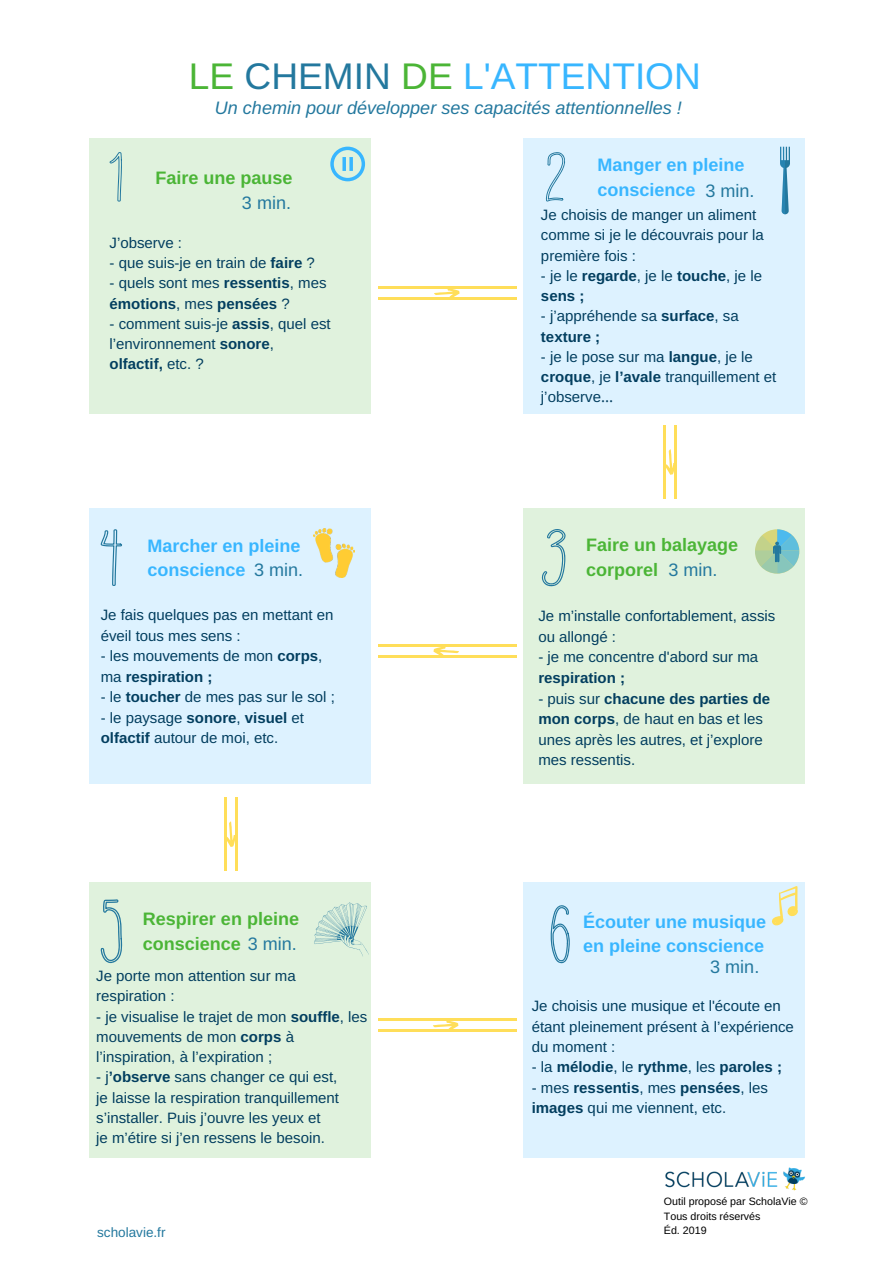
<style>
.page{position:relative;width:894px;height:1264px;background:#fff}
.page>*{position:absolute;margin:0;border:0;box-sizing:border-box;transform-origin:0 0}
.t1{font:37.05px "Arimo";color:#38b6ff}
.t2{font:700 18px/24.8px "Arimo";color:#38b6ff}
.t3{font:700 18px/24.3px "Arimo";color:#4bb536}
.t4{font:italic 18px "Arimo";color:#23789e}
.t5{font:18px "Arimo";color:#23789e}
.t6{font:15px/20.2px "Arimo";color:#023e5f}
.t7{font:700 15px/20.2px "Arimo";color:#023e5f}
.t8{font:13.5px "Arimo";color:#23789e}
.t9{font:10.65px/14.9px "Arimo";color:#000}
.s1{color:#4bb536}
.s2{color:#23789e}
.s3{font-weight:700}
.s4{font-weight:400}
.s5{font-family:"Noto Sans Gurmukhi"}
.s6{font-weight:400;color:#23789e}
</style>
<div class="page">
<div style="left:89px;top:138px;width:282px;height:276px;background:#e0f2dd"></div>
<div style="left:522px;top:138px;width:282px;height:276px;background:#ddf2ff"></div>
<div style="left:522px;top:507px;width:282px;height:276px;background:#e0f2dd"></div>
<div style="left:522px;top:881px;width:282px;height:276px;background:#ddf2ff"></div>
<div style="left:89px;top:507px;width:282px;height:276px;background:#ddf2ff"></div>
<div style="left:89px;top:881px;width:282px;height:276px;background:#e0f2dd"></div>
<hr style="left:378px;top:286px;width:138px;height:2px;background:#ffde59">
<hr style="left:378px;top:643px;width:138px;height:3px;background:#ffde59">
<hr style="left:378px;top:1029px;width:138px;height:3px;background:#ffde59">
<hr style="left:662px;top:425px;width:3px;height:73px;background:#ffde59">
<svg style="left:109px;top:152px;width:13px;height:50px"></svg>
<svg style="left:545px;top:152px;width:20px;height:50px"></svg>
<svg style="left:541px;top:529px;width:24px;height:57px"></svg>
<svg style="left:101px;top:529px;width:21px;height:57px"></svg>
<svg style="left:101px;top:899px;width:21px;height:64px"></svg>
<svg style="left:550px;top:905px;width:19px;height:58px"></svg>
<img style="left:655px;top:1157px;width:150px;height:34px">
<hr style="left:378px;top:297px;width:138px;height:3px;background:#ffde59">
<hr style="left:674px;top:425px;width:3px;height:73px;background:#ffde59">
<hr style="left:378px;top:655px;width:138px;height:3px;background:#ffde59">
<hr style="left:378px;top:1017px;width:138px;height:3px;background:#ffde59">
<hr style="left:224px;top:797px;width:2px;height:73px;background:#ffde59">
<hr style="left:235px;top:797px;width:3px;height:73px;background:#ffde59">
<img style="left:314px;top:529px;width:40px;height:48px">
<svg style="left:330px;top:147px;width:35px;height:34px"></svg>
<svg style="left:780px;top:147px;width:9px;height:67px"></svg>
<svg style="left:755px;top:529px;width:44px;height:44px"></svg>
<svg style="left:314px;top:902px;width:55px;height:54px"></svg>
<svg style="left:772px;top:886px;width:25px;height:39px"></svg>
<svg style="left:434px;top:288px;width:25px;height:9px"></svg>
<svg style="left:665px;top:449px;width:9px;height:26px"></svg>
<svg style="left:433px;top:646px;width:26px;height:9px"></svg>
<svg style="left:226px;top:821px;width:9px;height:26px"></svg>
<svg style="left:432px;top:1020px;width:26px;height:9px"></svg>
<h1 class="t1" style="left:189px;top:56px;width:513px"><span class="s1">LE</span> <span class="s2">CHEMIN</span> <span class="s1">DE</span> L'ATTENTION</h1>
<p class="t4" style="left:215px;top:97px;width:468px">Un chemin pour développer ses capacités attentionnelles !</p>
<p class="t3" style="left:155px;top:165px;width:139px">Faire une pause</p>
<p class="t5" style="left:242px;top:193px;width:51px">3 min.</p>
<p class="t6" style="left:109px;top:232px;width:74px">J’observe :</p>
<p class="t6" style="left:109px;top:253px;width:207px">- que suis-je en train de <span class="s3">faire</span> ?</p>
<p class="t7" style="left:109px;top:273px;width:218px"><span class="s4">- quels sont mes</span> ressentis<span class="s4">, mes </span>émotions<span class="s4">, mes</span> pensées <span class="s4">?</span></p>
<p class="t6" style="left:109px;top:313px;width:222px">- comment suis-je <span class="s3">assis</span>, quel est l’environnement <span class="s3">sonore</span>, <span class="s3">olfactif,</span> etc. ?</p>
<p class="t2" style="left:597px;top:153px;width:149px">Manger en pleine conscience</p>
<p class="t6" style="left:541px;top:205px;width:224px">Je choisis de manger un aliment comme si je le découvrais pour la première fois :</p>
<p class="t7" style="left:541px;top:265px;width:222px"><span class="s4">- je le</span> regarde<span class="s4">, je le</span> touche<span class="s4">, je le </span>sens ;</p>
<p class="t6" style="left:541px;top:306px;width:199px">- j’appréhende sa <span class="s3">surface</span>, sa <span class="s3">texture ;</span></p>
<p class="t6" style="left:541px;top:346px;width:237px">- je le pose sur ma <span class="s3">langue</span>, je le <span class="s3">croque</span>, je <span class="s3">l’avale</span> tranquillement et j’observe<span class="s5">…</span></p>
<p class="t5" style="left:705px;top:180px;width:51px">3 min.</p>
<p class="t3" style="left:586px;top:532px;width:154px">Faire un balayage corporel</p>
<p class="t6" style="left:538px;top:605px;width:238px">Je m’installe confortablement, assis ou allongé :</p>
<p class="t6" style="left:538px;top:647px;width:221px">- je me concentre d'abord sur ma</p>
<p class="t7" style="left:538px;top:667px;width:88px">respiration ;</p>
<p class="t6" style="left:538px;top:688px;width:233px">- puis sur <span class="s3">chacune des parties de mon corps</span>, de haut en bas et les unes après les autres, et j’explore mes ressentis.</p>
<p class="t2" style="left:147px;top:533px;width:154px">Marcher en pleine conscience</p>
<p class="t6" style="left:101px;top:605px;width:234px">Je fais quelques pas en mettant en éveil tous mes sens :</p>
<p class="t6" style="left:101px;top:646px;width:223px">- les mouvements de mon <span class="s3">corps</span>, ma <span class="s3">respiration ;</span></p>
<p class="t6" style="left:101px;top:686px;width:236px">- le <span class="s3">toucher</span> de mes pas sur le sol ;</p>
<p class="t6" style="left:101px;top:707px;width:205px">- le paysage <span class="s3">sonore</span>, <span class="s3">visuel</span> et <span class="s3">olfactif</span> autour de moi, etc.</p>
<p class="t5" style="left:254px;top:559px;width:51px">3 min.</p>
<p class="t5" style="left:668px;top:559px;width:51px">3 min.</p>
<p class="t3" style="left:143px;top:906px;width:158px;line-height:24.8px">Respirer en pleine conscience <span class="s6">3 min.</span></p>
<p class="t6" style="left:96px;top:965px;width:201px">Je porte mon attention sur ma respiration :</p>
<p class="t6" style="left:96px;top:1006px;width:273px">- je visualise le trajet de mon <span class="s3">souffle</span>, les mouvements de mon <span class="s3">corps</span> à l’inspiration, à l’expiration ;</p>
<p class="t6" style="left:96px;top:1067px;width:244px">- j<span class="s3">’observe</span> sans changer ce qui est, je laisse la respiration tranquillement s’installer. Puis j’ouvre les yeux et<br>je m’étire si j’en ressens le besoin.</p>
<p class="t8" style="left:97px;top:1224px;width:70px">scholavie.fr</p>
<p class="t2" style="left:583px;top:908px;width:184px">Écouter une musique en pleine conscience</p>
<p class="t5" style="left:710px;top:957px;width:51px">3 min.</p>
<p class="t6" style="left:531px;top:996px;width:263px">Je choisis une musique et l'écoute en étant pleinement présent à l’expérience du moment :</p>
<p class="t7" style="left:531px;top:1056px;width:252px"><span class="s4">- la</span> mélodie<span class="s4">, le</span> rythme<span class="s4">, les</span> paroles ;</p>
<p class="t6" style="left:531px;top:1077px;width:238px">- mes <span class="s3">ressentis</span>, mes <span class="s3">pensées</span>, les <span class="s3">images</span> qui me viennent, etc.</p>
<p class="t9" style="left:663px;top:1193px;width:145px">Outil proposé par ScholaVie ©<br>Tous droits réservés<br>Éd. 2019</p>
</div>
